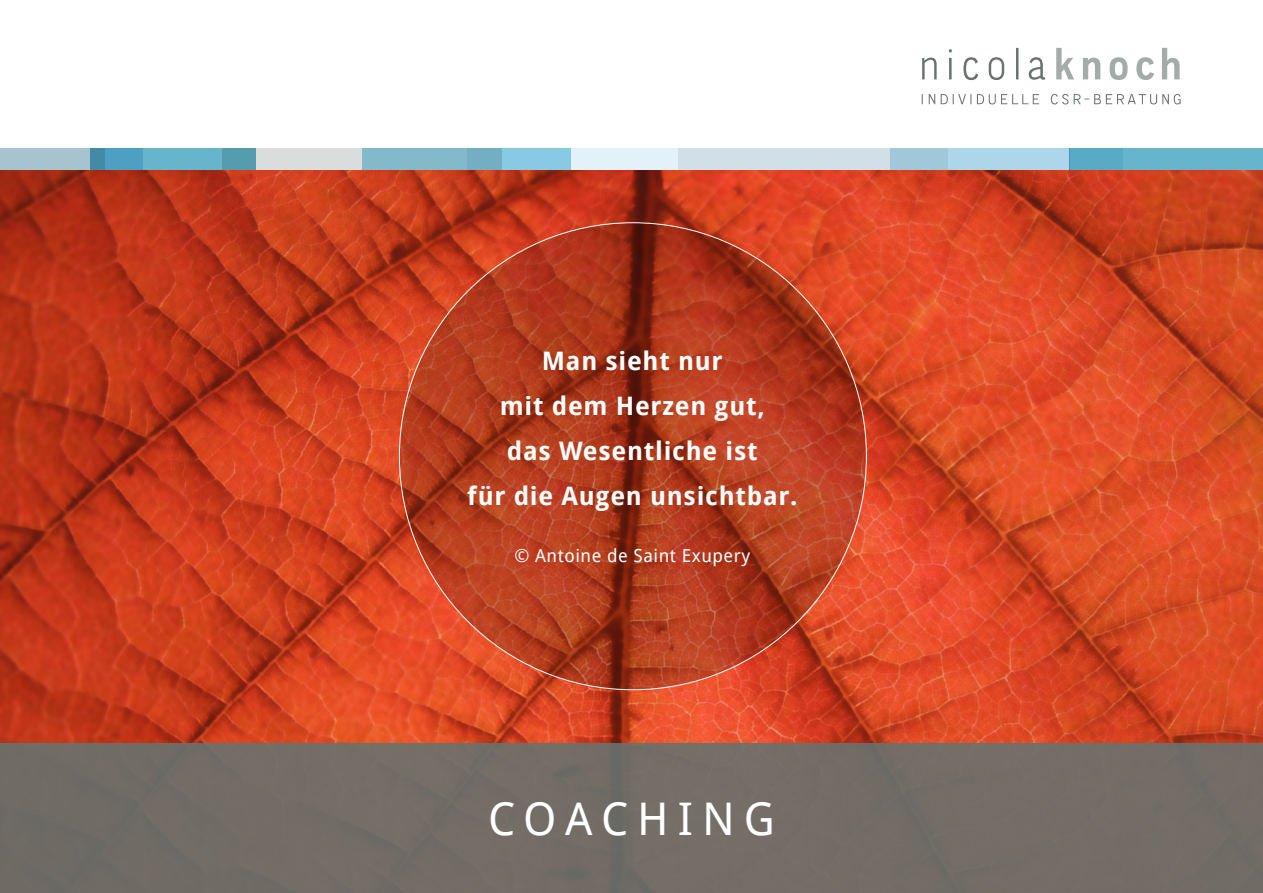
<style>
.page{position:relative;width:1263px;height:893px;background:#fff}
.page>*{position:absolute;margin:0;border:0;box-sizing:border-box;transform-origin:0 0}
.t1{font:45px "Droid Sans";letter-spacing:.2em;color:#fff}
.t2{font:700 25.5px/45px "Droid Sans";letter-spacing:.03em;color:#fff;text-align:center}
.t3{font:18px "Droid Sans";letter-spacing:.03em;color:#fff}
</style>
<div class="page">
<img style="left:0;top:170px;width:1263px;height:573px">
<div style="left:0;top:743px;width:1263px;height:150px;background:#736d65"></div>
<div style="left:1070px;top:149px;width:193px;height:21px;background:#66b5cc"></div>
<svg style="left:501px;top:149px;width:621px;height:21px;background:#b5d7e6"></svg>
<div style="left:90px;top:149px;width:166px;height:21px;background:#66b5cc"></div>
<svg style="left:0;top:149px;width:143px;height:21px;background:#83b4c7"></svg>
<svg style="left:222px;top:149px;width:279px;height:21px;background:#9cc2cc"></svg>
<svg style="left:922px;top:94px;width:258px;height:10px"></svg>
<svg style="left:1056px;top:48px;width:123px;height:32px"></svg>
<svg style="left:922px;top:48px;width:123px;height:32px"></svg>
<svg style="left:399px;top:223px;width:467px;height:467px;background:#ac3a1e"></svg>
<p class="t2" style="left:467px;top:338px;width:332px">Man sieht nur<br>mit dem Herzen gut,<br>das Wesentliche ist<br>für die Augen unsichtbar.</p>
<p class="t3" style="left:514px;top:546px;width:237px">© Antoine de Saint Exupery</p>
<p class="t1" style="left:488px;top:793px;width:288px">COACHING</p>
</div>
